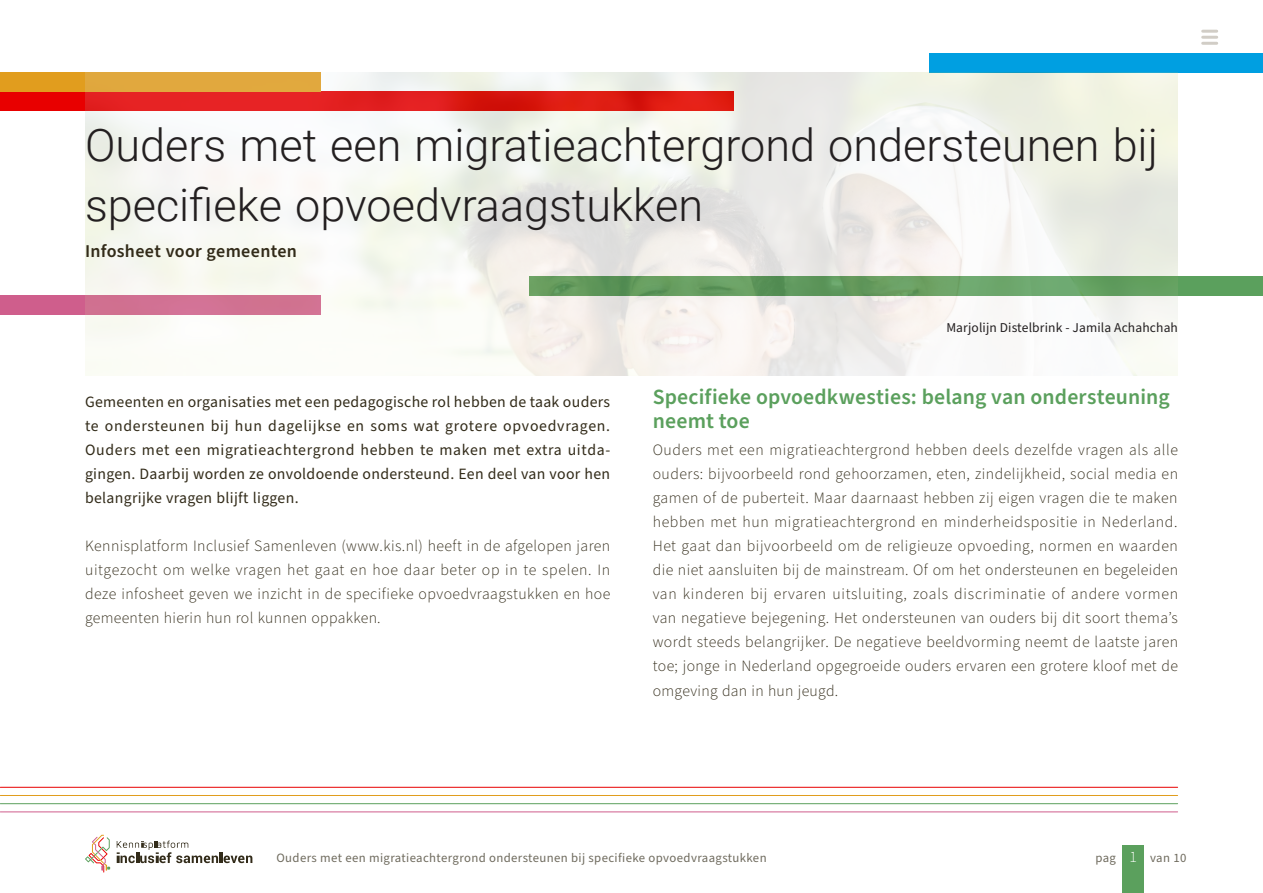
<style>
.page{position:relative;width:1263px;height:893px;background:#fff}
.page>*{position:absolute;margin:0;border:0;box-sizing:border-box;transform-origin:0 0}
.Titel{font:300 45px/60px "Roboto";color:#231f20}
._2e_verdeling{font:600 21.75px/24px "Source Sans Pro";letter-spacing:.005em;color:#5ba05d}
.t1{font:600 18px "Source Sans Pro";letter-spacing:.02em;color:#322b19}
.Brood{font:300 15.75px/24px "Source Sans Pro";letter-spacing:.02em;color:#322b19;text-align:justify}
.Brood_Vet{font:15.75px/24px "Source Sans Pro";letter-spacing:.02em;color:#322b19;text-align:justify}
.auteurs{font:13.5px "Source Sans Pro";letter-spacing:.01em;color:#231f20}
.t2{font:12.75px "Source Sans Pro";letter-spacing:.03em;color:#6f6b5e}
.s1{font-weight:300;font-size:15.75px;color:#fff}
</style>
<div class="page">
<div style="left:929px;top:53px;width:334px;height:19px;background:#009fe1"></div>
<div style="left:0;top:91px;width:733px;height:20px;background:#e80000"></div>
<div style="left:0;top:72px;width:321px;height:19px;background:#e19d1e"></div>
<div style="left:529px;top:276px;width:734px;height:20px;background:#5ba05d"></div>
<div style="left:0;top:296px;width:321px;height:19px;background:#cf5e8c"></div>
<img style="left:85px;top:72px;width:1093px;height:303px">
<hr style="left:0;top:803px;width:1177px;height:1px;background:#5ba05d">
<hr style="left:0;top:795px;width:1177px;height:1px;background:#e19d1e">
<hr style="left:0;top:787px;width:1177px;height:1px;background:#e80000">
<hr style="left:0;top:812px;width:1177px;height:1px;background:#cf5e8c">
<div style="left:1123px;top:846px;width:21px;height:47px;background:#5ba05d"></div>
<hr style="left:1203px;top:30px;width:14px;height:3px;background:#d1cdc6">
<hr style="left:1203px;top:36px;width:14px;height:3px;background:#d1cdc6">
<hr style="left:1203px;top:42px;width:14px;height:3px;background:#d1cdc6">
<svg style="left:117px;top:841px;width:135px;height:22px"></svg>
<svg style="left:85px;top:835px;width:25px;height:37px"></svg>
<p class="Titel" style="left:85px;top:113px;width:1074px">Ouders met een migratieachtergrond ondersteunen bij specifieke opvoedvraagstukken</p>
<p class="t1" style="left:85px;top:239px;width:213px">Infosheet voor gemeenten</p>
<p class="Brood_Vet" style="left:85px;top:391px;width:527px">Gemeenten en organisaties met een pedagogische rol hebben de taak ouders te ondersteunen bij hun dagelijkse en soms wat grotere opvoedvragen.<br>Ouders met een migratieachtergrond hebben te maken met extra uitda&shy;gingen. Daarbij worden ze onvoldoende ondersteund. Een deel van voor hen belangrijke vragen blijft liggen.</p>
<p class="Brood" style="left:85px;top:535px;width:527px">Kennisplatform Inclusief Samenleven (www.kis.nl) heeft in de afgelopen jaren uitgezocht om welke vragen het gaat en hoe daar beter op in te spelen. In deze infosheet geven we inzicht in de specifieke opvoedvraagstukken en hoe gemeenten hierin hun rol kunnen oppakken.</p>
<p class="auteurs" style="left:946px;top:318px;width:233px">Marjolijn Distelbrink - Jamila Achahchah</p>
<p class="_2e_verdeling" style="left:653px;top:386px;width:519px">Specifieke opvoedkwesties: belang van ondersteuning neemt toe</p>
<p class="Brood" style="left:653px;top:439px;width:527px">Ouders met een migratieachtergrond hebben deels dezelfde vragen als alle ouders: bijvoorbeeld rond gehoorzamen, eten, zindelijkheid, social media en gamen of de puberteit. Maar daarnaast hebben zij eigen vragen die te maken hebben met hun migratieachtergrond en minderheidspositie in Nederland.<br>Het gaat dan bijvoorbeeld om de religieuze opvoeding, normen en waarden die niet aansluiten bij de mainstream. Of om het ondersteunen en begeleiden van kinderen bij ervaren uitsluiting, zoals discriminatie of andere vormen van negatieve bejegening. Het ondersteunen van ouders bij dit soort thema’s wordt steeds belangrijker. De negatieve beeldvorming neemt de laatste jaren toe; jonge in Nederland opgegroeide ouders ervaren een grotere kloof met de omgeving dan in hun jeugd.</p>
<p class="t2" style="left:276px;top:849px;width:492px">Ouders met een migratieachtergrond ondersteunen bij specifieke opvoedvraagstukken</p>
<p class="t2" style="left:1095px;top:849px;width:93px">pag <span class="s1">1</span> van 10</p>
</div>
